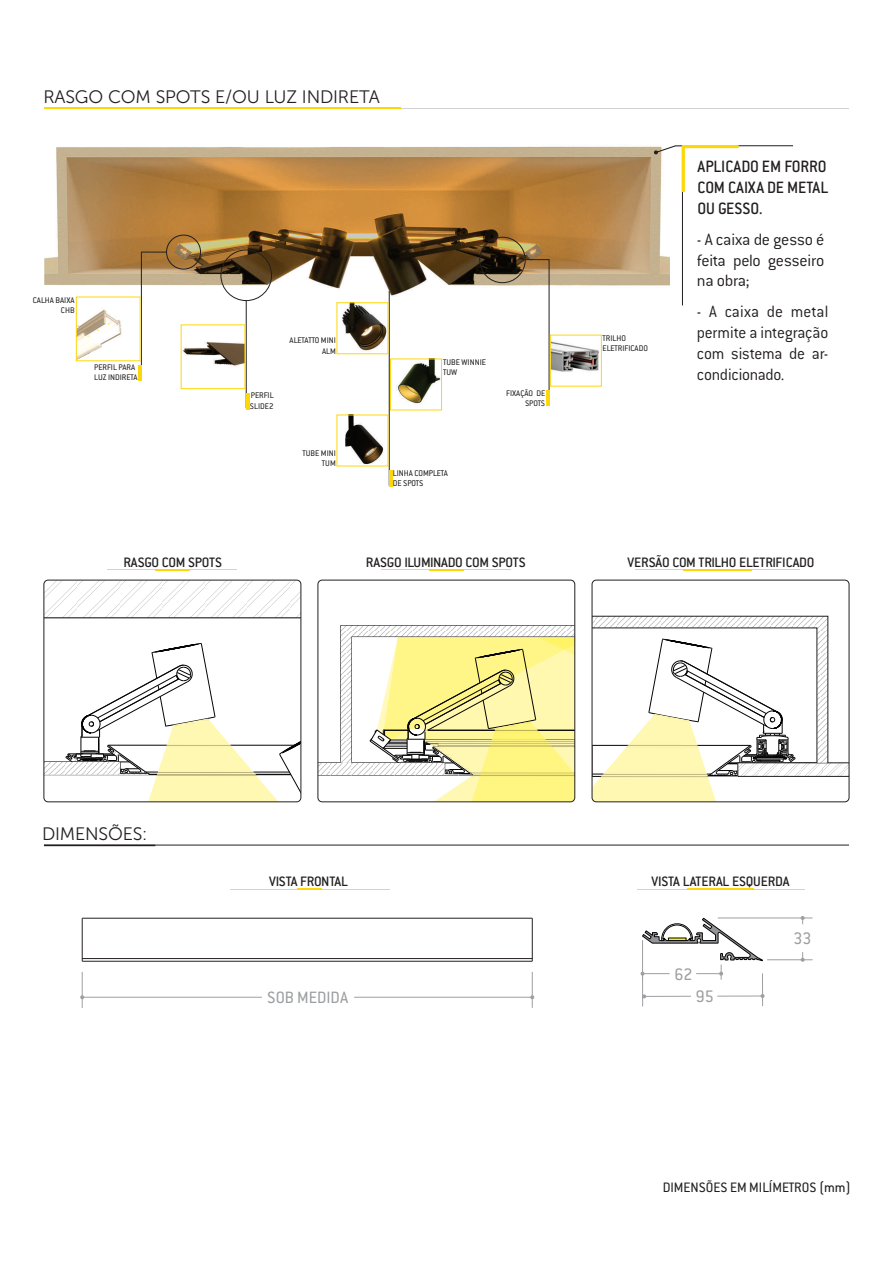
<style>
.page{position:relative;width:893px;height:1263px;background:#fff}
.page>*{position:absolute;margin:0;border:0;box-sizing:border-box;transform-origin:0 0}
.t1{font:18.3px "Conduit ITC";color:#9d9fa2}
.t2{font:18px/20.7px "Conduit ITC Light";letter-spacing:-.015em;color:#231f20;text-align:justify;scale:.96 1}
.t3{font:18px/20.7px "Conduit ITC Light";letter-spacing:-.015em;color:#231f20;text-align:justify}
.t4{font:18px "Museo Sans 300";letter-spacing:-.01em;color:#231f20}
.t5{font:18px/20.7px "Conduit ITC Medium";color:#231f20;text-align:justify;scale:.96 1}
.t6{font:18px "Conduit ITC";color:#9c9ea0}
.t7{font:15px "Conduit ITC Medium";letter-spacing:-.01em;color:#231f20}
.t8{font:15px "Conduit ITC";color:#231f20}
.t9{font:9.15px/10.6px "Conduit ITC";color:#231f20}
.t10{font:9px/10.4px "Conduit ITC";color:#231f20}
.t11{font:8.85px/10.2px "Conduit ITC";color:#231f20}
</style>
<div class="page">
<hr style="left:44px;top:845px;width:805px;height:1px;background:#231f20">
<hr style="left:718px;top:918px;width:95px;height:1px;background:#9d9fa2">
<hr style="left:767px;top:959px;width:46px;height:1px;background:#9d9fa2">
<svg style="left:801px;top:952px;width:4px;height:10px"></svg>
<svg style="left:801px;top:916px;width:4px;height:8px"></svg>
<hr style="left:642px;top:974px;width:1px;height:32px;background:#9d9fa2">
<hr style="left:762px;top:973px;width:1px;height:33px;background:#9d9fa2">
<hr style="left:644px;top:996px;width:47px;height:1px;background:#9d9fa2">
<hr style="left:717px;top:996px;width:45px;height:1px;background:#9d9fa2">
<svg style="left:641px;top:918px;width:122px;height:62px"></svg>
<hr style="left:82px;top:918px;width:450px;height:1px;background:#231f20">
<hr style="left:82px;top:958px;width:450px;height:1px;background:#231f20">
<hr style="left:82px;top:961px;width:450px;height:1px;background:#231f20">
<hr style="left:532px;top:918px;width:1px;height:43px;background:#231f20">
<hr style="left:82px;top:918px;width:1px;height:43px;background:#231f20">
<hr style="left:82px;top:972px;width:1px;height:36px;background:#9d9fa2">
<hr style="left:532px;top:972px;width:1px;height:36px;background:#9d9fa2">
<hr style="left:82px;top:997px;width:180px;height:1px;background:#9d9fa2">
<hr style="left:354px;top:997px;width:178px;height:1px;background:#9d9fa2">
<hr style="left:637px;top:889px;width:167px;height:1px;background:#d1d2d4">
<hr style="left:687px;top:888px;width:67px;height:2px;background:#fed70a">
<hr style="left:230px;top:889px;width:159px;height:1px;background:#d1d2d4">
<hr style="left:297px;top:888px;width:25px;height:2px;background:#fed70a">
<img style="left:45px;top:146px;width:609px;height:302px">
<hr style="left:44px;top:108px;width:805px;height:1px;background:#d1d2d4">
<hr style="left:44px;top:107px;width:356px;height:2px;background:#fed70a">
<svg style="left:301px;top:730px;width:1px;height:69px"></svg>
<img style="left:105px;top:727px;width:196px;height:75px">
<svg style="left:44px;top:580px;width:257px;height:38px"></svg>
<svg style="left:46px;top:643px;width:169px;height:132px"></svg>
<div style="left:44px;top:580px;width:257px;height:222px;border:1px solid #231f20;border-radius:4px"></div>
<svg style="left:594px;top:616px;width:253px;height:161px"></svg>
<img style="left:592px;top:714px;width:165px;height:88px">
<div style="left:592px;top:580px;width:257px;height:222px;border:1px solid #231f20;border-radius:4px"></div>
<hr style="left:341px;top:625px;width:234px;height:1px;background:#040504">
<hr style="left:318px;top:775px;width:154px;height:1px;background:#040504">
<svg style="left:320px;top:626px;width:253px;height:149px"></svg>
<img style="left:374px;top:740px;width:201px;height:62px">
<div style="left:318px;top:580px;width:257px;height:222px;border:1px solid #231f20;border-radius:4px"></div>
<svg style="left:654px;top:145px;width:139px;height:161px"></svg>
<div style="left:166px;top:235px;width:35px;height:35px;border:1px solid #231f20;border-radius:50%"></div>
<hr style="left:141px;top:252px;width:1px;height:129px;background:#231f20">
<hr style="left:389px;top:291px;width:1px;height:195px;background:#231f20">
<hr style="left:246px;top:301px;width:1px;height:107px;background:#231f20">
<div style="left:220px;top:249px;width:52px;height:52px;border:1px solid #231f20;border-radius:50%"></div>
<img style="left:183px;top:327px;width:60px;height:60px">
<hr style="left:389px;top:470px;width:3px;height:16px;background:#fed70a">
<hr style="left:246px;top:393px;width:3px;height:16px;background:#fed70a">
<hr style="left:636px;top:569px;width:164px;height:1px;background:#d1d2d4">
<hr style="left:683px;top:569px;width:69px;height:1px;background:#fed70a">
<hr style="left:382px;top:569px;width:129px;height:1px;background:#d1d2d4">
<hr style="left:429px;top:569px;width:34px;height:1px;background:#fed70a">
<hr style="left:108px;top:569px;width:129px;height:1px;background:#d1d2d4">
<hr style="left:155px;top:569px;width:34px;height:1px;background:#fed70a">
<svg style="left:415px;top:410px;width:25px;height:12px"></svg>
<hr style="left:138px;top:365px;width:4px;height:16px;background:#fed70a">
<img style="left:339px;top:305px;width:47px;height:47px">
<img style="left:392px;top:361px;width:48px;height:47px">
<div style="left:390px;top:359px;width:52px;height:51px;border:1px solid #fed70a"></div>
<img style="left:339px;top:417px;width:47px;height:47px">
<img style="left:78px;top:299px;width:60px;height:60px">
<svg style="left:78px;top:351px;width:19px;height:8px"></svg>
<svg style="left:142px;top:252px;width:25px;height:1px"></svg>
<div style="left:479px;top:237px;width:47px;height:46px;border:1px solid #231f20;border-radius:50%"></div>
<svg style="left:525px;top:259px;width:25px;height:132px"></svg>
<img style="left:552px;top:337px;width:47px;height:47px">
<hr style="left:546px;top:390px;width:3px;height:16px;background:#fed70a">
<p class="t4" style="left:43px;top:89px;width:338px">RASGO COM SPOTS E/OU LUZ INDIRETA</p>
<p class="t10" style="left:33px;top:296px;width:43px;text-align:right">CALHA BAIXA<br>CHB</p>
<p class="t11" style="left:94px;top:363px;width:45px">PERFIL PARA<br>LUZ INDIRETA</p>
<p class="t10" style="left:250px;top:391px;width:25px">PERFIL<br>SLIDE2</p>
<p class="t10" style="left:290px;top:336px;width:48px;text-align:right">ALETATTO MINI<br>ALM</p>
<p class="t10" style="left:303px;top:449px;width:35px;text-align:right">TUBE MINI<br>TUM</p>
<p class="t10" style="left:443px;top:358px;width:44px">TUBE WINNIE<br>TUW</p>
<p class="t11" style="left:506px;top:389px;width:40px;text-align:right">FIXAÇÃO DE<br>SPOTS</p>
<p class="t9" style="left:393px;top:469px;width:57px">LINHA COMPLETA<br>DE SPOTS</p>
<p class="t10" style="left:603px;top:334px;width:47px">TRILHO<br>ELETRIFICADO</p>
<p class="t5" style="left:698px;top:158px;width:138px">APLICADO EM FORRO COM CAIXA DE METAL OU GESSO.</p>
<p class="t3" style="left:697px;top:231px;width:129px">- A caixa de gesso é feita pelo gesseiro na obra;</p>
<p class="t2" style="left:697px;top:303px;width:138px">- A caixa de metal permite a integração com sistema de ar&shy;condicionado.</p>
<p class="t7" style="left:123px;top:558px;width:100px">RASGO COM SPOTS</p>
<p class="t7" style="left:366px;top:557px;width:161px">RASGO ILUMINADO COM SPOTS</p>
<p class="t7" style="left:628px;top:557px;width:188px">VERSÃO COM TRILHO ELETRIFICADO</p>
<p class="t4" style="left:42px;top:827px;width:107px">DIMENSÕES:</p>
<p class="t7" style="left:269px;top:877px;width:80px">VISTA FRONTAL</p>
<p class="t7" style="left:652px;top:877px;width:139px">VISTA LATERAL ESQUERDA</p>
<p class="t6" style="left:267px;top:992px;width:82px">SOB MEDIDA</p>
<p class="t1" style="left:674px;top:968px;width:20px">62</p>
<p class="t1" style="left:696px;top:990px;width:20px">95</p>
<p class="t1" style="left:793px;top:933px;width:20px">33</p>
<p class="t8" style="left:663px;top:1183px;width:190px">DIMENSÕES EM MILÍMETROS (mm)</p>
</div>
